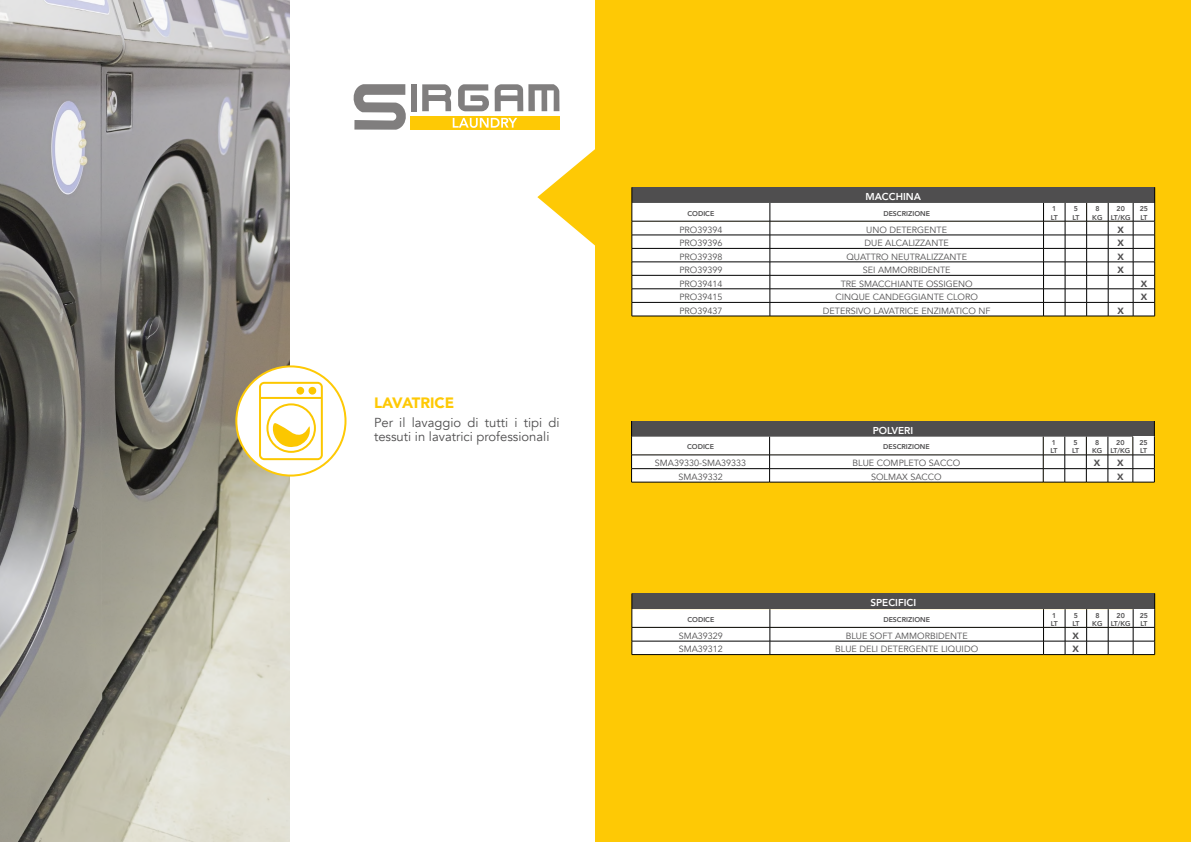
<style>
.page{position:relative;width:1191px;height:842px;background:#fff}
.page>*{position:absolute;margin:0;border:0;box-sizing:border-box;transform-origin:0 0}
.t1{font:900 15px "Avenir";color:#fec905}
.t2{font:13px/14px "Avenir";color:#4f4e4f}
.t3{font:800 10px "Avenir";color:#fff}
.t4{font:9px "Avenir";color:#4f4e4f}
.t5{font:900 9px "Avenir";color:#4f4e4f}
.t6{font:800 7px/8.4px "Avenir";color:#4f4e4f}
</style>
<div class="page">
<svg style="left:537px;top:149px;width:58px;height:97px"></svg>
<img style="left:0;top:0;width:289px;height:842px">
<div style="left:236px;top:366px;width:109px;height:110px;background:#fff;border-radius:50%"></div>
<div style="left:235px;top:365px;width:111px;height:112px;border:2px solid #fec905;border-radius:50%"></div>
<hr style="left:260px;top:397px;width:61px;height:2px;background:#fcc700">
<div style="left:296px;top:387px;width:8px;height:8px;background:#fcc700;border-radius:50%"></div>
<div style="left:308px;top:387px;width:8px;height:8px;background:#fcc700;border-radius:50%"></div>
<div style="left:266px;top:403px;width:50px;height:50px;border:2px solid #fcc700;border-radius:50%"></div>
<svg style="left:272px;top:423px;width:39px;height:26px"></svg>
<div style="left:259px;top:382px;width:64px;height:78px;border:2px solid #fcc700;border-radius:4px"></div>
<div style="left:411px;top:84px;width:6px;height:27px;background:#807e7e"></div>
<svg style="left:353px;top:84px;width:53px;height:46px"></svg>
<div style="left:410px;top:116px;width:149px;height:14px;background:#fec905"></div>
<svg style="left:453px;top:118px;width:64px;height:10px"></svg>
<svg style="left:422px;top:84px;width:137px;height:27px"></svg>
<div style="left:595px;top:0;width:596px;height:842px;background:#fec905"></div>
<svg style="left:631px;top:187px;width:524px;height:130px;background:#d6d6d5"></svg>
<svg style="left:631px;top:421px;width:524px;height:62px;background:#c3c2c1"></svg>
<svg style="left:631px;top:593px;width:524px;height:62px;background:#c2c2c1"></svg>
<h1 class="t1" style="left:374px;top:390px;width:82px">LAVATRICE</h1>
<h2 class="t2" style="left:374px;top:416px;width:187px">Per il lavaggio di tutti i tipi di tessuti in lavatrici professionali</h2>
<p class="t3" style="left:865px;top:189px;width:57px">MACCHINA</p>
<p class="t6" style="left:687px;top:209px;width:28px">CODICE</p>
<p class="t6" style="left:883px;top:209px;width:48px">DESCRIZIONE</p>
<p class="t6" style="left:1050px;top:205px;width:9px">1<br>LT</p>
<p class="t6" style="left:1072px;top:205px;width:9px">5<br>LT</p>
<p class="t6" style="left:1092px;top:205px;width:12px;text-align:center">8<br>KG</p>
<p class="t6" style="left:1110px;top:205px;width:21px;text-align:center">20<br>LT/KG</p>
<p class="t6" style="left:1139px;top:205px;width:10px">25<br>LT</p>
<p class="t4" style="left:679px;top:224px;width:45px">PRO39394</p>
<p class="t4" style="left:866px;top:224px;width:82px">UNO DETERGENTE</p>
<p class="t5" style="left:1117px;top:222px;width:8px">X</p>
<p class="t4" style="left:679px;top:238px;width:45px">PRO39396</p>
<p class="t4" style="left:864px;top:238px;width:86px">DUE ALCALIZZANTE</p>
<p class="t5" style="left:1117px;top:235px;width:8px">X</p>
<p class="t4" style="left:679px;top:251px;width:45px">PRO39398</p>
<p class="t4" style="left:846px;top:251px;width:122px">QUATTRO NEUTRALIZZANTE</p>
<p class="t5" style="left:1117px;top:249px;width:8px">X</p>
<p class="t4" style="left:679px;top:265px;width:45px">PRO39399</p>
<p class="t4" style="left:862px;top:265px;width:89px">SEI AMMORBIDENTE</p>
<p class="t5" style="left:1117px;top:262px;width:8px">X</p>
<p class="t4" style="left:679px;top:278px;width:45px">PRO39414</p>
<p class="t4" style="left:840px;top:278px;width:133px">TRE SMACCHIANTE OSSIGENO</p>
<p class="t5" style="left:1140px;top:276px;width:8px">X</p>
<p class="t4" style="left:679px;top:292px;width:45px">PRO39415</p>
<p class="t4" style="left:835px;top:292px;width:144px">CINQUE CANDEGGIANTE CLORO</p>
<p class="t5" style="left:1140px;top:289px;width:8px">X</p>
<p class="t4" style="left:679px;top:305px;width:45px">PRO39437</p>
<p class="t4" style="left:823px;top:305px;width:169px">DETERSIVO LAVATRICE ENZIMATICO NF</p>
<p class="t5" style="left:1117px;top:303px;width:8px">X</p>
<p class="t3" style="left:872px;top:423px;width:42px">POLVERI</p>
<p class="t6" style="left:687px;top:443px;width:28px">CODICE</p>
<p class="t6" style="left:883px;top:443px;width:48px">DESCRIZIONE</p>
<p class="t6" style="left:1050px;top:438px;width:9px">1<br>LT</p>
<p class="t6" style="left:1072px;top:438px;width:9px">5<br>LT</p>
<p class="t6" style="left:1092px;top:438px;width:12px;text-align:center">8<br>KG</p>
<p class="t6" style="left:1110px;top:438px;width:21px;text-align:center">20<br>LT/KG</p>
<p class="t6" style="left:1139px;top:438px;width:10px">25<br>LT</p>
<p class="t4" style="left:655px;top:458px;width:93px">SMA39330-SMA39333</p>
<p class="t4" style="left:852px;top:458px;width:109px">BLUE COMPLETO SACCO</p>
<p class="t5" style="left:1093px;top:455px;width:8px">X</p>
<p class="t5" style="left:1117px;top:455px;width:8px">X</p>
<p class="t4" style="left:678px;top:471px;width:46px">SMA39332</p>
<p class="t4" style="left:871px;top:471px;width:72px">SOLMAX SACCO</p>
<p class="t5" style="left:1117px;top:469px;width:8px">X</p>
<p class="t3" style="left:870px;top:595px;width:47px">SPECIFICI</p>
<p class="t6" style="left:687px;top:615px;width:28px">CODICE</p>
<p class="t6" style="left:883px;top:615px;width:48px">DESCRIZIONE</p>
<p class="t6" style="left:1050px;top:611px;width:9px">1<br>LT</p>
<p class="t6" style="left:1072px;top:611px;width:9px">5<br>LT</p>
<p class="t6" style="left:1092px;top:611px;width:12px;text-align:center">8<br>KG</p>
<p class="t6" style="left:1110px;top:611px;width:21px;text-align:center">20<br>LT/KG</p>
<p class="t6" style="left:1139px;top:611px;width:10px">25<br>LT</p>
<p class="t4" style="left:679px;top:630px;width:46px">SMA39329</p>
<p class="t4" style="left:845px;top:630px;width:123px">BLUE SOFT AMMORBIDENTE</p>
<p class="t5" style="left:1072px;top:628px;width:8px">X</p>
<p class="t4" style="left:679px;top:644px;width:46px">SMA39312</p>
<p class="t4" style="left:835px;top:644px;width:144px">BLUE DELI DETERGENTE LIQUIDO</p>
<p class="t5" style="left:1072px;top:641px;width:8px">X</p>
</div>
